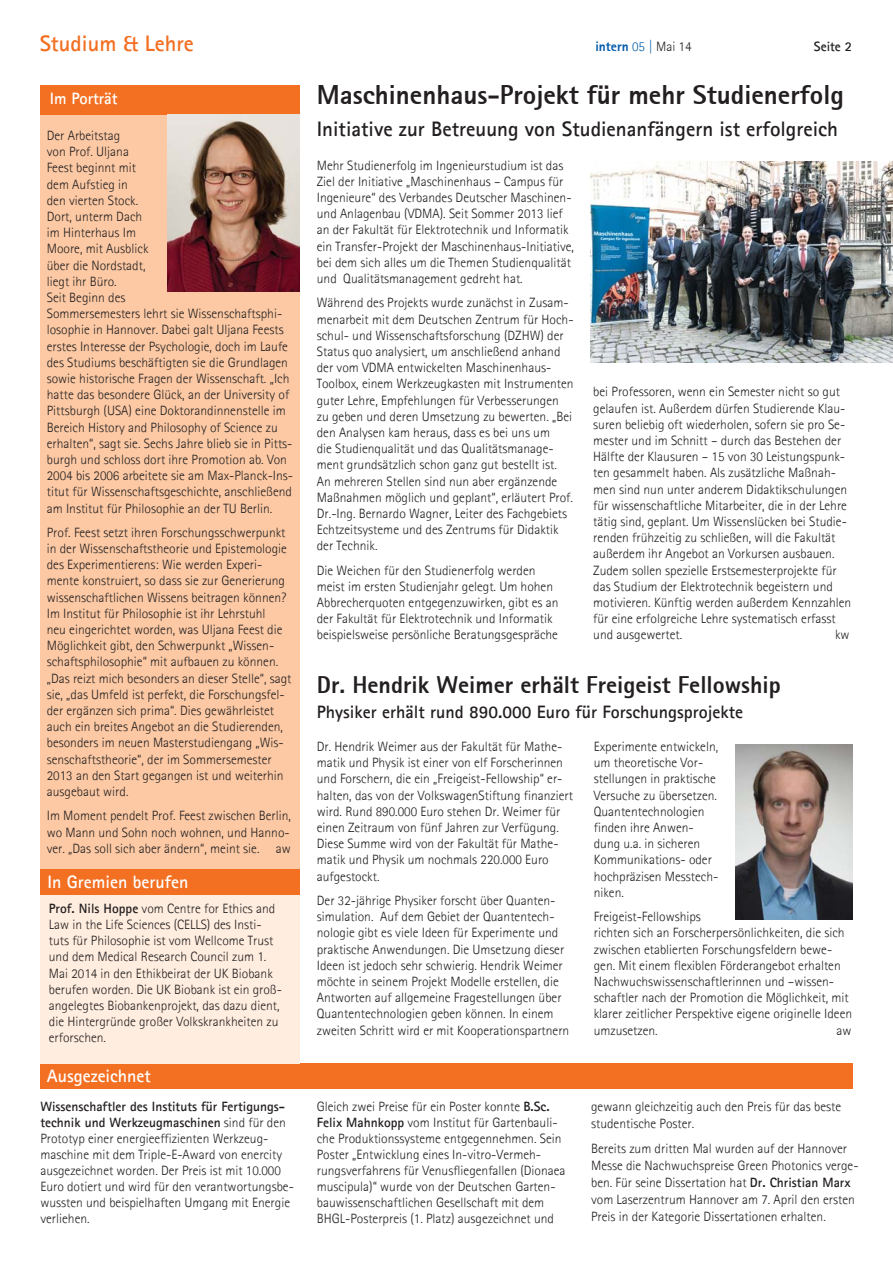
<style>
.page{position:relative;width:893px;height:1263px;background:#fff}
.page>*{position:absolute;margin:0;border:0;box-sizing:border-box;transform-origin:0 0}
.t1{font:800 27px "Agfa Rotis Sans Serif";color:#231f20}
.t2{font:800 24px "Agfa Rotis Sans Serif";color:#231f20}
.t3{font:700 22.5px "Agfa Rotis Sans Serif";color:#f36f21}
.t4{font:700 21px "Agfa Rotis Sans Serif";color:#231f20}
.t5{font:700 18px "Agfa Rotis Sans Serif";color:#231f20}
.t6{font:700 18px "Agfa Rotis Sans Serif";color:#fff}
.t7{font:700 16.5px "Agfa Rotis Sans Serif";letter-spacing:-.005em;color:#fff}
.t8{font:300 13.5px/16.2px "Agfa Rotis Sans Serif";color:#231f20}
.t9{font:800 13.5px "Agfa Rotis Sans Serif";color:#005aaa}
.t10{font:700 13.5px "Agfa Rotis Sans Serif";color:#231f20}
.s1{font-weight:300}
.s2{font-weight:300;color:#231f20}
.s3{font-weight:700}
</style>
<div class="page">
<div style="left:40px;top:102px;width:260px;height:779px;background:#fcc9a4"></div>
<div style="left:40px;top:85px;width:260px;height:29px;background:#f36f21"></div>
<div style="left:40px;top:1063px;width:813px;height:26px;background:#f36f21"></div>
<div style="left:40px;top:869px;width:260px;height:26px;background:#f36f21"></div>
<div style="left:40px;top:895px;width:260px;height:168px;background:#ffeddf"></div>
<img style="left:167px;top:114px;width:133px;height:177px">
<img style="left:736px;top:744px;width:117px;height:175px">
<img style="left:591px;top:161px;width:302px;height:202px">
<h3 class="t3" style="left:40px;top:29px;width:156px">Studium &amp; Lehre</h3>
<p class="t9" style="left:595px;top:38px;width:98px">intern <span class="s1">05 |</span> <span class="s2">Mai 14</span></p>
<p class="t10" style="left:814px;top:38px;width:40px">Seite 2</p>
<h1 class="t1" style="left:317px;top:78px;width:528px">Maschinenhaus-Projekt für mehr Studienerfolg</h1>
<h3 class="t4" style="left:317px;top:116px;width:523px">Initiative zur Betreuung von Studienanfängern ist erfolgreich</h3>
<p class="t8" style="left:317px;top:157px;width:259px">Mehr Studienerfolg im Ingenieurstudium ist das Ziel der Initiative „Maschinenhaus – Campus für Ingenieure“ des Verbandes Deutscher Maschinen&shy;und Anlagenbau (VDMA). Seit Sommer 2013 lief an der Fakultät für Elektrotechnik und Informatik ein Transfer-Projekt der Maschinenhaus-Initiative, bei dem sich alles um die Themen Studienqualität und Qualitätsmanagement gedreht hat.</p>
<p class="t8" style="left:317px;top:295px;width:258px">Während des Projekts wurde zunächst in Zusam&shy;menarbeit mit dem Deutschen Zentrum für Hoch&shy;schul- und Wissenschaftsforschung (DZHW) der Status quo analysiert, um anschließend anhand der vom VDMA entwickelten Maschinenhaus-Toolbox, einem Werkzeugkasten mit Instrumenten guter Lehre, Empfehlungen für Verbesserungen zu geben und deren Umsetzung zu bewerten. „Bei den Analysen kam heraus, dass es bei uns um<br>die Studienqualität und das Qualitätsmanage&shy;ment grundsätzlich schon ganz gut bestellt ist.<br>An mehreren Stellen sind nun aber ergänzende Maßnahmen möglich und geplant“, erläutert Prof.<br>Dr.-Ing. Bernardo Wagner, Leiter des Fachgebiets Echtzeitsysteme und des Zentrums für Didaktik der Technik.</p>
<p class="t8" style="left:317px;top:562px;width:243px">Die Weichen für den Studienerfolg werden meist im ersten Studienjahr gelegt. Um hohen Abbrecherquoten entgegenzuwirken, gibt es an der Fakultät für Elektrotechnik und Informatik beispielsweise persönliche Beratungsgespräche</p>
<p class="t7" style="left:50px;top:88px;width:69px">Im Porträt</p>
<p class="t8" style="left:47px;top:127px;width:248px">Der Arbeitstag<br>von Prof. Uljana<br>Feest beginnt mit<br>dem Aufstieg in<br>den vierten Stock.<br>Dort, unterm Dach<br>im Hinterhaus Im<br>Moore, mit Ausblick<br>über die Nordstadt,<br>liegt ihr Büro.<br>Seit Beginn des<br>Sommersemesters lehrt sie Wissenschaftsphi&shy;losophie in Hannover. Dabei galt Uljana Feests erstes Interesse der Psychologie, doch im Laufe des Studiums beschäftigten sie die Grundlagen sowie historische Fragen der Wissenschaft. „Ich hatte das besondere Glück, an der University of Pittsburgh (USA) eine Doktorandinnenstelle im Bereich History and Philosophy of Science zu erhalten“, sagt sie. Sechs Jahre blieb sie in Pitts&shy;burgh und schloss dort ihre Promotion ab. Von 2004 bis 2006 arbeitete sie am Max-Planck-Ins&shy;titut für Wissenschaftsgeschichte, anschließend am Institut für Philosophie an der TU Berlin.</p>
<p class="t8" style="left:47px;top:524px;width:246px">Prof. Feest setzt ihren Forschungsschwerpunkt in der Wissenschaftstheorie und Epistemologie des Experimentierens: Wie werden Experi&shy;mente konstruiert, so dass sie zur Generierung wissenschaftlichen Wissens beitragen können?<br>Im Institut für Philosophie ist ihr Lehrstuhl<br>neu eingerichtet worden, was Uljana Feest die Möglichkeit gibt, den Schwerpunkt „Wissen&shy;schaftsphilosophie“ mit aufbauen zu können. „Das reizt mich besonders an dieser Stelle“, sagt sie, „das Umfeld ist perfekt, die Forschungsfel&shy;der ergänzen sich prima“. Dies gewährleistet auch ein breites Angebot an die Studierenden, besonders im neuen Masterstudiengang „Wis&shy;senschaftstheorie“, der im Sommersemester 2013 an den Start gegangen ist und weiterhin ausgebaut wird.</p>
<p class="t8" style="left:47px;top:808px;width:246px;text-align:justify">Im Moment pendelt Prof. Feest zwischen Berlin, wo Mann und Sohn noch wohnen, und Hanno&shy;ver. „Das soll sich aber ändern“, meint sie. aw</p>
<p class="t8" style="left:593px;top:384px;width:259px">bei Professoren, wenn ein Semester nicht so gut gelaufen ist. Außerdem dürfen Studierende Klau&shy;suren beliebig oft wiederholen, sofern sie pro Se&shy;mester und im Schnitt – durch das Bestehen der Hälfte der Klausuren – 15 von 30 Leistungspunk&shy;ten gesammelt haben. Als zusätzliche Maßnah&shy;men sind nun unter anderem Didaktikschulungen für wissenschaftliche Mitarbeiter, die in der Lehre tätig sind, geplant. Um Wissenslücken bei Studie&shy;renden frühzeitig zu schließen, will die Fakultät außerdem ihr Angebot an Vorkursen ausbauen.<br>Zudem sollen spezielle Erstsemesterprojekte für das Studium der Elektrotechnik begeistern und motivieren. Künftig werden außerdem Kennzahlen für eine erfolgreiche Lehre systematisch erfasst und ausgewertet.</p>
<p class="t8" style="left:835px;top:627px;width:16px">kw</p>
<h2 class="t2" style="left:317px;top:669px;width:465px">Dr. Hendrik Weimer erhält Freigeist Fellowship</h2>
<h3 class="t5" style="left:317px;top:700px;width:428px">Physiker erhält rund 890.000 Euro für Forschungsprojekte</h3>
<p class="t8" style="left:317px;top:738px;width:258px">Dr. Hendrik Weimer aus der Fakultät für Mathe&shy;matik und Physik ist einer von elf Forscherinnen und Forschern, die ein „Freigeist-Fellowship“ er&shy;halten, das von der VolkswagenStiftung finanziert wird. Rund 890.000 Euro stehen Dr. Weimer für einen Zeitraum von fünf Jahren zur Verfügung.<br>Diese Summe wird von der Fakultät für Mathe&shy;matik und Physik um nochmals 220.000 Euro aufgestockt.</p>
<p class="t8" style="left:317px;top:892px;width:254px">Der 32-jährige Physiker forscht über Quanten&shy;simulation. Auf dem Gebiet der Quantentech&shy;nologie gibt es viele Ideen für Experimente und praktische Anwendungen. Die Umsetzung dieser Ideen ist jedoch sehr schwierig. Hendrik Weimer möchte in seinem Projekt Modelle erstellen, die Antworten auf allgemeine Fragestellungen über Quantentechnologien geben können. In einem zweiten Schritt wird er mit Kooperationspartnern</p>
<p class="t8" style="left:594px;top:738px;width:126px">Experimente entwickeln, um theoretische Vor&shy;stellungen in praktische<br>Versuche zu übersetzen.<br>Quantentechnologien finden ihre Anwen&shy;dung u.a. in sicheren<br>Kommunikations- oder hochpräzisen Messtech&shy;niken.</p>
<p class="t8" style="left:594px;top:908px;width:260px">Freigeist-Fellowships<br>richten sich an Forscherpersönlichkeiten, die sich zwischen etablierten Forschungsfeldern bewe&shy;gen. Mit einem flexiblen Förderangebot erhalten Nachwuchswissenschaftlerinnen und –wissen&shy;schaftler nach der Promotion die Möglichkeit, mit klarer zeitlicher Perspektive eigene originelle Ideen umzusetzen.</p>
<h3 class="t6" style="left:48px;top:870px;width:142px">In Gremien berufen</h3>
<p class="t8" style="left:49px;top:900px;width:234px"><span class="s3">Prof. Nils Hoppe</span> vom Centre for Ethics and Law in the Life Sciences (CELLS) des Insti&shy;tuts für Philosophie ist vom Wellcome Trust und dem Medical Research Council zum 1.<br>Mai 2014 in den Ethikbeirat der UK Biobank berufen worden. Die UK Biobank ist ein groß&shy;angelegtes Biobankenprojekt, das dazu dient, die Hintergründe großer Volkskrankheiten zu erforschen.</p>
<p class="t8" style="left:836px;top:1022px;width:16px">aw</p>
<h3 class="t6" style="left:47px;top:1064px;width:106px">Ausgezeichnet</h3>
<p class="t8" style="left:40px;top:1099px;width:255px"><span class="s3">Wissenschaftler des Instituts für Fertigungs&shy;technik und Werkzeugmaschinen</span> sind für den Prototyp einer energieeffizienten Werkzeug&shy;maschine mit dem Triple-E-Award von enercity ausgezeichnet worden. Der Preis ist mit 10.000<br>Euro dotiert und wird für den verantwortungsbe&shy;wussten und beispielhaften Umgang mit Energie verliehen.</p>
<p class="t8" style="left:317px;top:1099px;width:250px">Gleich zwei Preise für ein Poster konnte <span class="s3">B.Sc.<br>Felix Mahnkopp</span> vom Institut für Gartenbauli&shy;che Produktionssysteme entgegennehmen. Sein Poster „Entwicklung eines In-vitro-Vermeh&shy;rungsverfahrens für Venusfliegenfallen (Dionaea muscipula)“ wurde von der Deutschen Garten&shy;bauwissenschaftlichen Gesellschaft mit dem BHGL-Posterpreis (1. Platz) ausgezeichnet und</p>
<p class="t8" style="left:591px;top:1098px;width:251px;line-height:17px">gewann gleichzeitig auch den Preis für das beste studentische Poster.</p>
<p class="t8" style="left:591px;top:1140px;width:269px;line-height:17px">Bereits zum dritten Mal wurden auf der Hannover Messe die Nachwuchspreise Green Photonics verge&shy;ben. Für seine Dissertation hat <span class="s3">Dr. Christian Marx </span>vom Laserzentrum Hannover am 7. April den ersten Preis in der Kategorie Dissertationen erhalten.</p>
</div>
